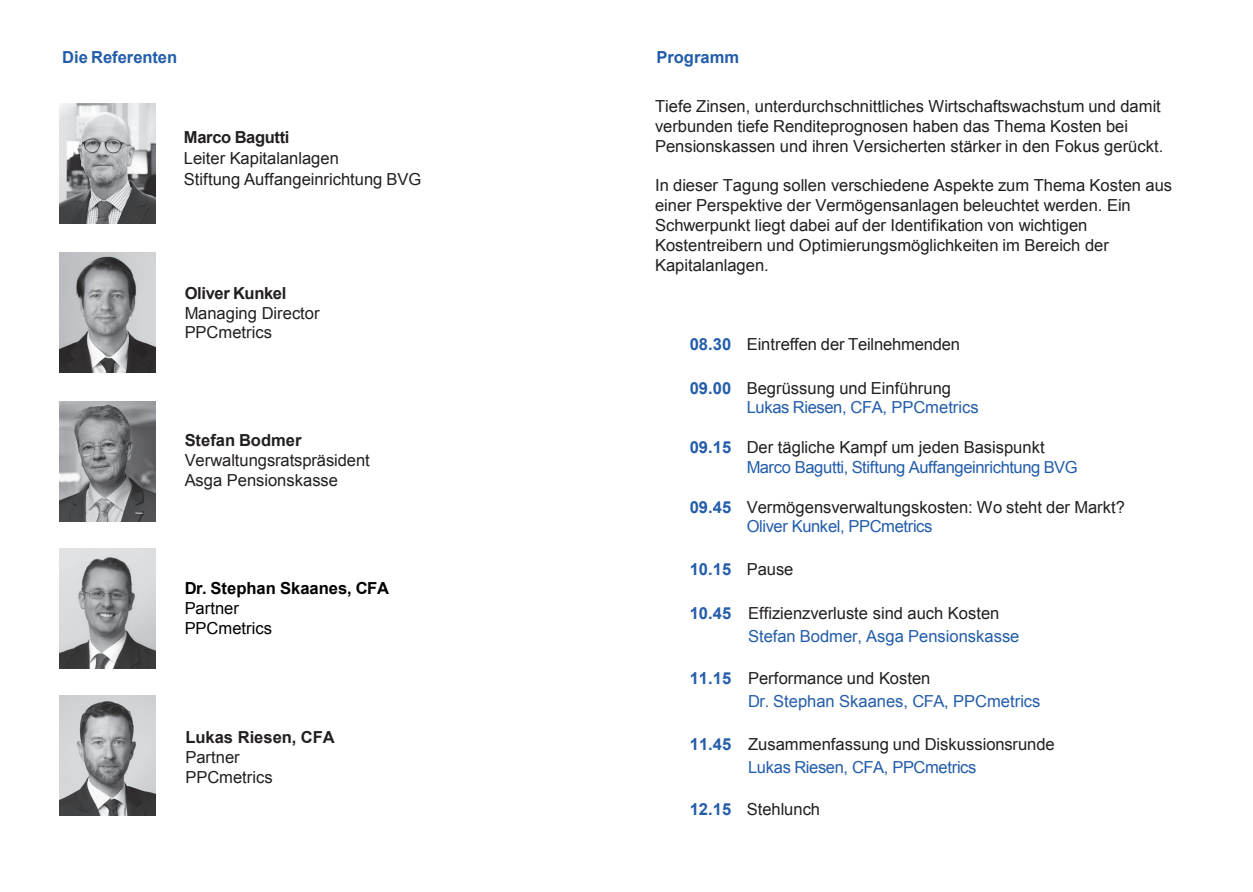
<style>
.page{position:relative;width:1253px;height:892px;background:#fff}
.page>*{position:absolute;margin:0;border:0;box-sizing:border-box;transform-origin:0 0}
.t1{font:16.65px "Arial";color:#231f20}
.t2{font:16.65px "Arial";letter-spacing:-.025em;color:#235daa}
.t3{font:700 16.65px "Arial";letter-spacing:-.005em;color:#000}
.t4{font:16.5px/19.8px "Arial";color:#231f20}
.t5{font:16.5px/19.8px "Arial";letter-spacing:-.005em;color:#235daa}
.t6{font:700 16.5px "Arial";color:#235daa}
.t7{font:700 16.5px "Arial";letter-spacing:-.005em;color:#231f20}
.t8{font:16.5px "Arial";letter-spacing:-.025em;color:#235daa}
.t9{font:700 16.5px "Arial";letter-spacing:-.025em;color:#231f20}
.t10{font:16.5px/19.8px "Arial";color:#000}
.s1{font-weight:700;color:#235daa}
.s2{font-weight:700}
.s3{color:#231f20}
.s4{color:#235daa}
.s5{font-weight:400;color:#231f20}
</style>
<div class="page">
<img style="left:59px;top:104px;width:97px;height:120px">
<img style="left:59px;top:252px;width:97px;height:120px">
<img style="left:59px;top:401px;width:97px;height:120px">
<img style="left:59px;top:548px;width:97px;height:120px">
<img style="left:59px;top:695px;width:97px;height:120px">
<p class="t6" style="left:62px;top:46px;width:117px">Die Referenten</p>
<p class="t6" style="left:656px;top:46px;width:84px">Programm</p>
<p class="t9" style="left:184px;top:126px;width:107px">Marco Bagutti</p>
<p class="t4" style="left:184px;top:147px;width:239px;line-height:21.5px">Leiter Kapitalanlagen<br>Stiftung Auffangeinrichtung BVG</p>
<p class="t9" style="left:185px;top:282px;width:103px">Oliver Kunkel</p>
<p class="t1" style="left:185px;top:301px;width:136px">Managing Director</p>
<p class="t4" style="left:185px;top:323px;width:89px">PPCmetrics</p>
<p class="t7" style="left:185px;top:429px;width:118px">Stefan Bodmer</p>
<p class="t4" style="left:185px;top:450px;width:186px">Verwaltungsratspräsident<br>Asga Pensionskasse</p>
<p class="t3" style="left:185px;top:577px;width:206px">Dr. Stephan Skaanes, CFA</p>
<p class="t10" style="left:185px;top:598px;width:89px">Partner<br>PPCmetrics</p>
<p class="t7" style="left:185px;top:725px;width:151px">Lukas Riesen, CFA</p>
<p class="t1" style="left:185px;top:745px;width:56px">Partner</p>
<p class="t4" style="left:185px;top:766px;width:89px">PPCmetrics</p>
<p class="t4" style="left:655px;top:96px;width:510px">Tiefe Zinsen, unterdurchschnittliches Wirtschaftswachstum und damit verbunden tiefe Renditeprognosen haben das Thema Kosten bei<br>Pensionskassen und ihren Versicherten stärker in den Fokus gerückt.</p>
<p class="t4" style="left:655px;top:176px;width:518px">In dieser Tagung sollen verschiedene Aspekte zum Thema Kosten aus einer Perspektive der Vermögensanlagen beleuchtet werden. Ein</p>
<p class="t1" style="left:655px;top:214px;width:434px">Schwerpunkt liegt dabei auf der Identifikation von wichtigen</p>
<p class="t4" style="left:655px;top:235px;width:455px">Kostentreibern und Optimierungsmöglichkeiten im Bereich der<br>Kapitalanlagen.</p>
<p class="t4" style="left:690px;top:334px;width:272px"><span class="s1">08.30</span> Eintreffen der Teilnehmenden</p>
<p class="t5" style="left:747px;top:378px;width:233px;text-indent:-57px"><span class="s2">09.00</span> <span class="s3">Begrüssung und Einführung<br></span>Lukas Riesen, CFA, PPCmetrics</p>
<p class="t4" style="left:690px;top:437px;width:356px"><span class="s1">09.15</span> Der tägliche Kampf um jeden Basispunkt</p>
<p class="t2" style="left:747px;top:456px;width:333px">Marco Bagutti, Stiftung Auffangeinrichtung BVG</p>
<p class="t4" style="left:747px;top:496px;width:380px;text-indent:-57px"><span class="s1">09.45</span> Vermögensverwaltungskosten: Wo steht der Markt?<br><span class="s4">Oliver Kunkel, PPCmetrics</span></p>
<p class="t6" style="left:690px;top:558px;width:105px">10.15 <span class="s5">Pause</span></p>
<p class="t4" style="left:748px;top:601px;width:273px;line-height:23px;text-indent:-58px"><span class="s1">10.45</span> Effizienzverluste sind auch Kosten<br><span class="s4">Stefan Bodmer, Asga Pensionskasse</span></p>
<p class="t5" style="left:748px;top:667px;width:294px;line-height:23px;text-indent:-58px"><span class="s2">11.15</span> <span class="s3">Performance und Kosten<br></span>Dr. Stephan Skaanes, CFA, PPCmetrics</p>
<p class="t1" style="left:690px;top:732px;width:366px"><span class="s1">11.45</span> Zusammenfassung und Diskussionsrunde</p>
<p class="t8" style="left:748px;top:755px;width:230px">Lukas Riesen, CFA, PPCmetrics</p>
<p class="t4" style="left:690px;top:799px;width:132px"><span class="s1">12.15</span> Stehlunch</p>
</div>
